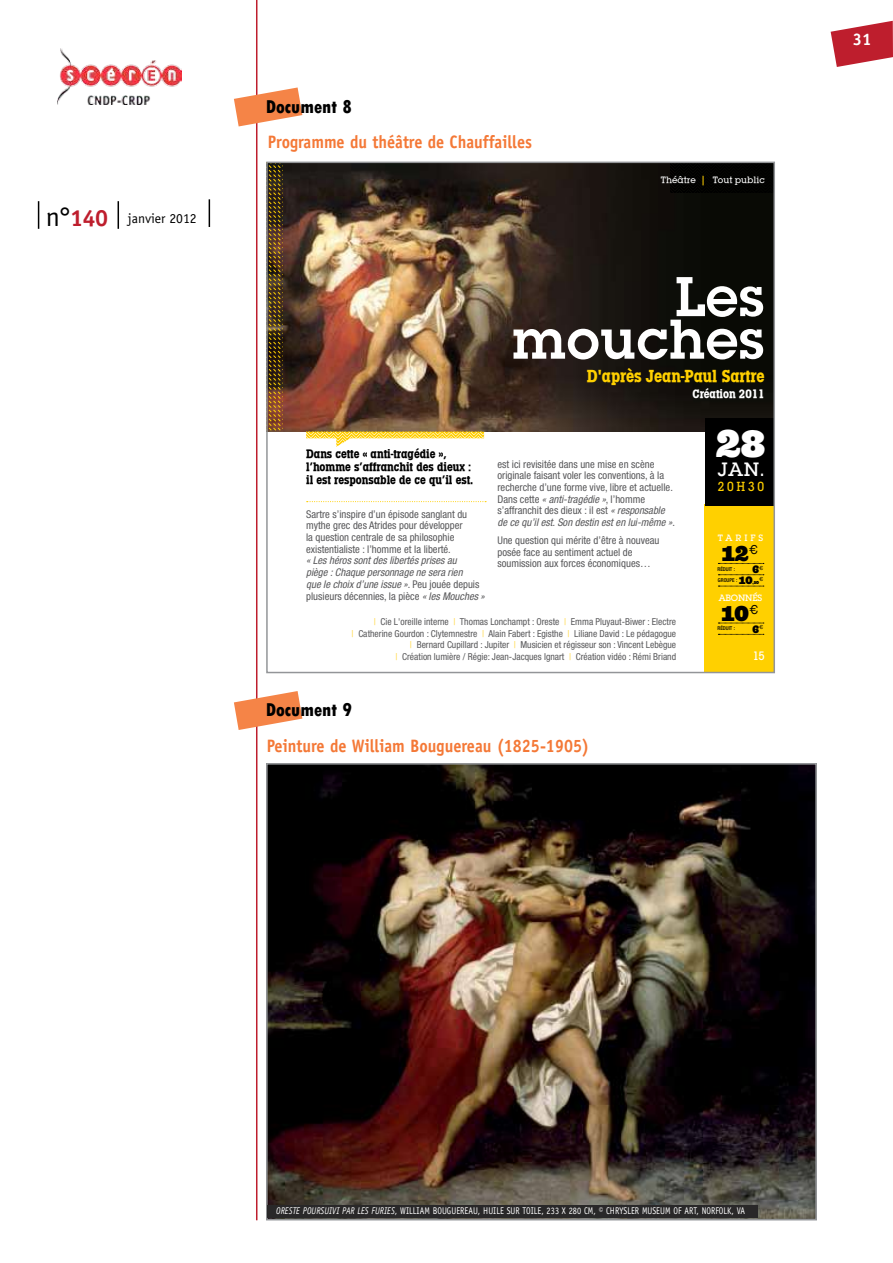
<style>
.page{position:relative;width:893px;height:1263px;background:#fff}
.page>*{position:absolute;margin:0;border:0;box-sizing:border-box;transform-origin:0 0}
.t1{font:58.5px/42.6px "Lubalin Graph ITCTT Demi";color:#fff;text-align:right}
.t2{font:700 38.25px "Hernandez";color:#fff}
.t3{font:700 21.3px "Hernandez";color:#000}
.t4{font:20.25px "Lubalin Graph Md ITC";color:#fff}
.t5{font:800 condensed 19.5px "Tw Cen";color:#000}
.t6{font:18.15px "Lubalin Graph Md Cd ITCTT Bold";color:#ffd000}
.t7{font:700 18px "Officina Sans Std";color:#f47836;scale:.9 1}
.t8{font:700 16.8px "Officina Sans Std";color:#fff}
.t9{font:13.8px "Lubalin Graph Md Cd ITC";letter-spacing:.195em;color:#ffd000}
.t10{font:13.65px "Officina Sans Std";color:#000}
.t11{font:12.75px/12.8px "Lubalin Graph Md Cd ITCTT Bold";color:#000}
.t12{font:12.75px "Lubalin Graph Md Cd ITCTT Bold";color:#fff}
.t13{font:12.75px "Lubalin Graph Md Cd ITC";color:#fff}
.t14{font:condensed 10.65px/11.7px "Helvetica Neue";color:#58585a}
.t15{font:italic condensed 10.65px/11.7px "Helvetica Neue";color:#58585a}
.t16{font:700 10.65px/10.9px "Hernandez";color:#000}
.t17{font:9.75px "Officina Sans Std";letter-spacing:.005em;color:#fff;scale:.85 1}
.t18{font:italic 9.75px "Officina Sans Std";letter-spacing:.005em;color:#fff;scale:.85 1}
.t19{font:condensed 9.6px/11.7px "Helvetica Neue";color:#58585a;text-align:right}
.t20{font:9.6px "Lubalin Graph Md ITCTT";color:#fff}
.t21{font:9.6px "Lubalin Graph Md ITC";letter-spacing:-.02em;color:#fff}
.t22{font:5.55px "Helvetica";color:#000}
.t23{font:500 condensed 5.25px "Helvetica Neue";color:#000}
.t24{font:700 4.2px "Hernandez";color:#000}
.s1{font-size:27.3px}
.s2{font-weight:700;font-size:23.4px;color:#be1e2d}
.s3{color:#ffd000}
.s4{font-style:normal}
.s5{font-style:italic}
.s6{color:#ffd844}
</style>
<div class="page">
<svg style="left:831px;top:21px;width:62px;height:46px"></svg>
<hr style="left:256px;top:0;width:1px;height:1220px;background:#be1e2d">
<svg style="left:209px;top:199px;width:1px;height:28px"></svg>
<svg style="left:38px;top:201px;width:1px;height:28px"></svg>
<svg style="left:118px;top:201px;width:1px;height:28px"></svg>
<svg style="left:234px;top:691px;width:68px;height:39px"></svg>
<img style="left:269px;top:766px;width:545px;height:451px">
<div style="left:266px;top:763px;width:551px;height:457px;border:2px solid #939598"></div>
<div style="left:268px;top:1205px;width:490px;height:13px;background:#292829"></div>
<svg style="left:234px;top:87px;width:68px;height:39px"></svg>
<img style="left:281px;top:165px;width:491px;height:266px">
<div style="left:704px;top:504px;width:70px;height:168px;background:#ffd000"></div>
<svg style="left:307px;top:501px;width:179px;height:1px"></svg>
<div style="left:705px;top:419px;width:69px;height:87px;background:#000"></div>
<div style="left:670px;top:165px;width:102px;height:28px;background:#010100"></div>
<svg style="left:306px;top:431px;width:178px;height:16px"></svg>
<svg style="left:269px;top:165px;width:12px;height:266px;background:#61461b"></svg>
<svg style="left:718px;top:574px;width:46px;height:1px"></svg>
<svg style="left:718px;top:586px;width:46px;height:1px"></svg>
<svg style="left:718px;top:563px;width:46px;height:1px"></svg>
<svg style="left:718px;top:634px;width:46px;height:1px"></svg>
<svg style="left:718px;top:623px;width:46px;height:1px"></svg>
<div style="left:266px;top:162px;width:509px;height:511px;border:2px solid #939598"></div>
<img style="left:57px;top:49px;width:125px;height:55px">
<p class="t10" style="left:46px;top:210px;width:152px"><span class="s1">N°</span><span class="s2">140</span> JANVIER 2012</p>
<h3 class="t5" style="left:266px;top:95px;width:88px">Document 8</h3>
<h3 class="t7" style="left:268px;top:130px;width:295px">Programme du théâtre de Chauffailles</h3>
<p class="t20" style="left:661px;top:174px;width:105px">Théâtre <span class="s3">|</span> Tout public</p>
<h1 class="t1" style="left:511px;top:274px;width:255px">Les mouches</h1>
<h3 class="t6" style="left:587px;top:365px;width:179px">D'après Jean-Paul Sartre</h3>
<p class="t11" style="left:306px;top:448px;width:169px">Dans cette « anti-tragédie », l’homme s’affranchit des dieux : il est responsable de ce qu’il est.</p>
<p class="t14" style="left:306px;top:508px;width:163px">Sartre s’inspire d’un épisode sanglant du mythe grec des Atrides pour développer la question centrale de sa philosophie existentialiste : l’homme et la liberté.</p>
<p class="t15" style="left:306px;top:555px;width:180px">« Les héros sont des libertés prises au<br>piège : Chaque personnage ne sera rien<br>que le choix d’une issue »<span class="s4">. Peu jouée depuis plusieurs décennies, la pièce</span> « les Mouches »</p>
<p class="t14" style="left:497px;top:458px;width:179px">est ici revisitée dans une mise en scène originale faisant voler les conventions, à la recherche d’une forme vive, libre et actuelle.<br>Dans cette <span class="s5">« anti-tragédie »</span>, l’homme s’affranchit des dieux : il est <span class="s5">« responsable de ce qu’il est. Son destin est en lui-même »</span>.</p>
<p class="t14" style="left:497px;top:534px;width:164px">Une question qui mérite d’être à nouveau posée face au sentiment actuel de soumission aux forces économiques…</p>
<p class="t19" style="left:352px;top:616px;width:326px"><span class="s6">|</span> Cie L'oreille interne <span class="s6">|</span> Thomas Lonchampt : Oreste <span class="s6">|</span> Emma Pluyaut-Biwer : Electre<br><span class="s6">|</span> Catherine Gourdon : Clytemnestre <span class="s6">|</span> Alain Fabert : Egisthe <span class="s6">|</span> Liliane David : Le pédagogue <span class="s6">|</span> Bernard Cupillard : Jupiter <span class="s6">|</span> Musicien et régisseur son : Vincent Lebègue<br><span class="s6">|</span> Création lumière / Régie: Jean-Jacques Ignart <span class="s6">|</span> Création vidéo : Rémi Briand</p>
<h3 class="t5" style="left:266px;top:698px;width:88px">Document 9</h3>
<h3 class="t7" style="left:267px;top:735px;width:360px">Peinture de William Bouguereau (1825-1905)</h3>
<p class="t12" style="left:693px;top:386px;width:74px">Création 2011</p>
<h2 class="t2" style="left:716px;top:419px;width:51px">28</h2>
<h3 class="t4" style="left:718px;top:457px;width:48px">jAN.</h3>
<p class="t9" style="left:718px;top:478px;width:48px">20h30</p>
<p class="t21" style="left:718px;top:532px;width:47px">tARIFS</p>
<p class="t23" style="left:717px;top:566px;width:19px">RÉDUIT :</p>
<p class="t16" style="left:739px;top:564px;width:26px;text-indent:13px">6<sup>€<br></sup>10</p>
<p class="t24" style="left:752px;top:580px;width:8px">,50</p>
<h3 class="t3" style="left:722px;top:541px;width:38px">12<sup>€</sup></h3>
<p class="t23" style="left:718px;top:577px;width:21px">GROUPE :</p>
<p class="t22" style="left:759px;top:574px;width:6px">€</p>
<h3 class="t3" style="left:722px;top:600px;width:38px">10<sup>€</sup></h3>
<p class="t21" style="left:719px;top:592px;width:45px">AbONNéS</p>
<p class="t23" style="left:717px;top:625px;width:19px">RÉDUIT :</p>
<p class="t16" style="left:752px;top:624px;width:12px">6<sup>€</sup></p>
<p class="t13" style="left:753px;top:648px;width:13px">15</p>
<h3 class="t8" style="left:853px;top:29px;width:20px">31</h3>
<p class="t18" style="left:276px;top:1205px;width:16px">ORESTE</p>
<p class="t18" style="left:303px;top:1205px;width:159px">POURSUIVI PA R LES FURIES<span class="s4">, WILLIAM BOUGUEREAU</span></p>
<p class="t17" style="left:478px;top:1205px;width:167px">, HUILE SUR TOILE, 233 X 280 CM, © CHRYSLER</p>
<p class="t17" style="left:642px;top:1205px;width:13px">MUSEUM</p>
<p class="t17" style="left:673px;top:1205px;width:40px">OF ART, NORFOL</p>
<p class="t17" style="left:727px;top:1205px;width:22px">K, VA</p>
</div>
